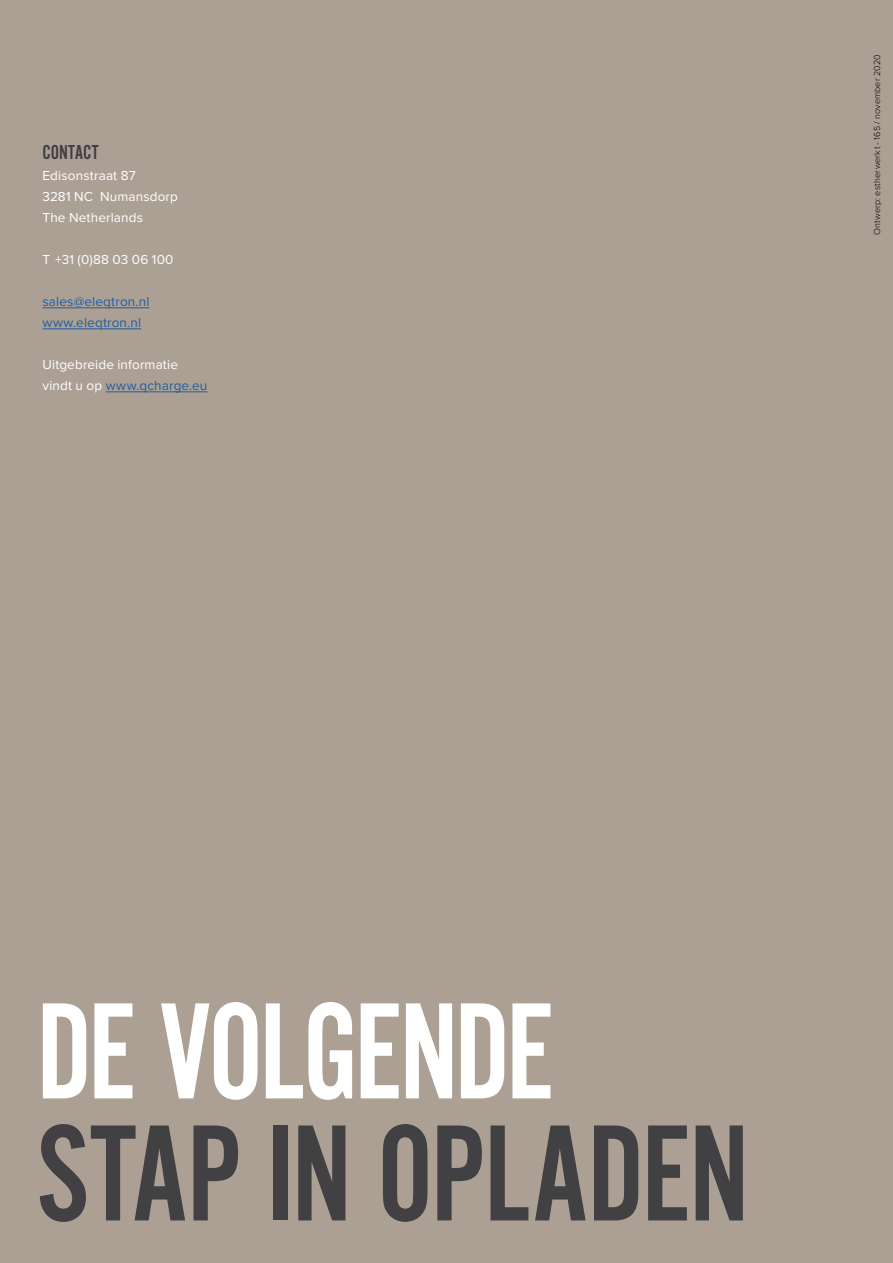
<style>
.page{position:relative;width:893px;height:1263px;background:#aca095}
.page>*{position:absolute;margin:0;border:0;box-sizing:border-box;transform-origin:0 0}
.t1{font:142.35px "Alternate Gothic Com No 2";letter-spacing:-.015em;color:#414042}
.t2{font:142.35px "Alternate Gothic Com No 2";letter-spacing:-.025em;color:#fff}
.t3{font:21px "Alternate Got No 2 D";color:#414042}
.t4{font:13.5px/21px "Proxima Nova";letter-spacing:.01em;color:#fff}
.t5{font:13.5px/21px "Proxima Nova";letter-spacing:.015em;color:#215e9e}
.t6{font:300 9.15px "Proxima Nova";letter-spacing:.02em;color:#000}
.s1{color:#215e9e}
</style>
<div class="page">
<hr style="left:43px;top:308px;width:106px;height:1px;background:#215e9e">
<hr style="left:43px;top:329px;width:98px;height:1px;background:#215e9e">
<hr style="left:106px;top:392px;width:101px;height:1px;background:#215e9e">
<h2 class="t3" style="left:43px;top:141px;width:58px">CONTACT</h2>
<p class="t4" style="left:43px;top:164px;width:137px">Edisonstraat 87<br>3281 NC Numansdorp<br>The Netherlands</p>
<p class="t4" style="left:43px;top:248px;width:132px">T +31 (0)88 03 06 100</p>
<p class="t5" style="left:43px;top:290px;width:108px">sales@eleqtron.nl www.eleqtron.nl</p>
<p class="t4" style="left:43px;top:353px;width:166px">Uitgebreide informatie vindt u op <span class="s1">www.qcharge.eu</span></p>
<p class="t6" style="left:871px;top:235px;width:182px;rotate:-90deg">Ontwerp: estherwerkt - 165 / november 2020</p>
<h1 class="t2" style="left:37px;top:979px;width:520px">DE VOLGENDE</h1>
<h1 class="t1" style="left:37px;top:1101px;width:714px">STAP IN OPLADEN</h1>
</div>
